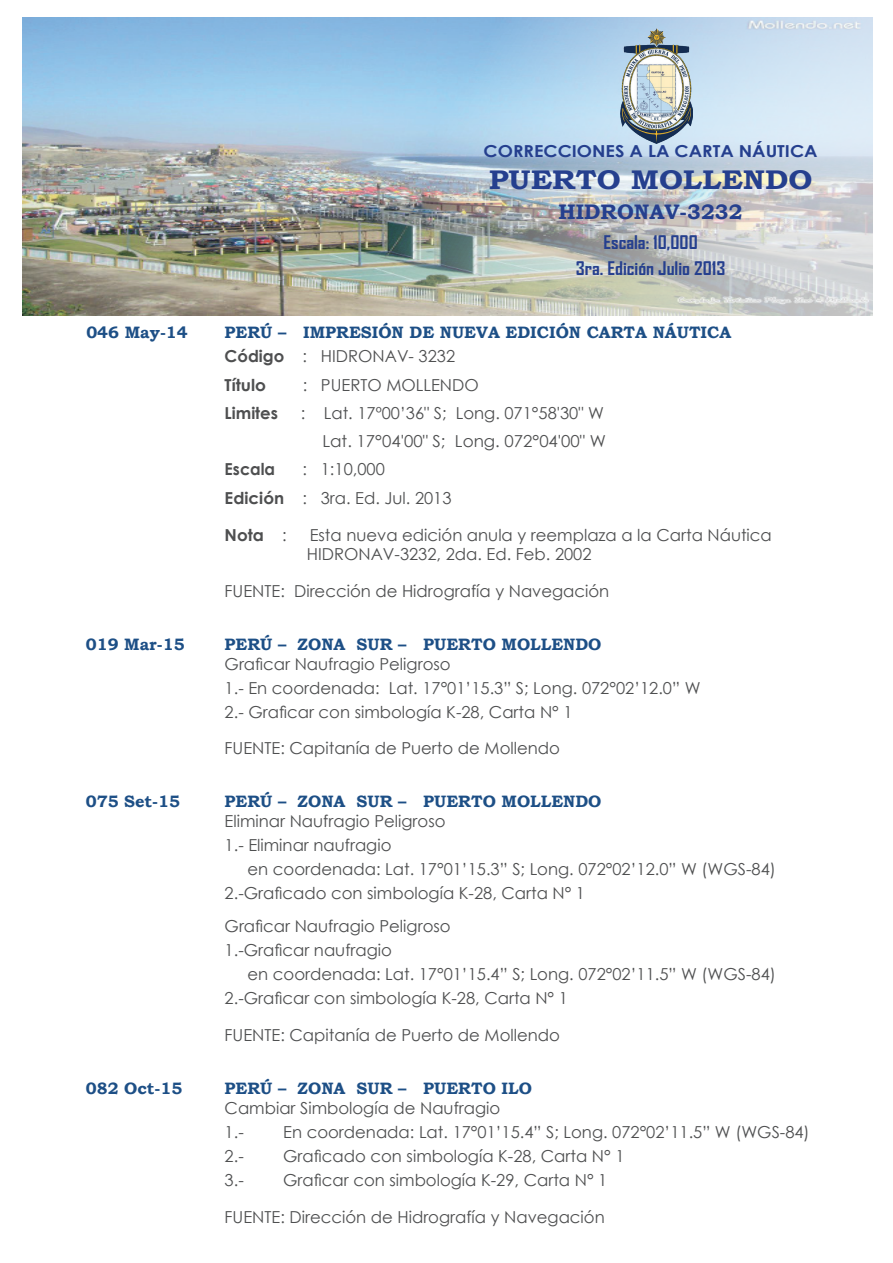
<style>
.page{position:relative;width:893px;height:1263px;background:#fff}
.page>*{position:absolute;margin:0;border:0;box-sizing:border-box;transform-origin:0 0}
.t1{font:700 27px "Bookman Old Style";color:#253f8e;scale:1.11 1}
.t2{font:700 21px "Bookman Old Style";color:#253f8e}
.t3{font:700 18px/25.8px "Agency FB";color:#253f8e;text-align:center;scale:1.08 1}
.t4{font:16.5px/24px "Century Gothic";color:#4e4f50}
.t5{font:700 16.5px "Bookman Old Style";color:#1d4f86}
.t6{font:700 16.5px "Century Gothic";color:#253f8e;scale:1.1 1}
.t7{font:700 16.5px "Century Gothic";color:#4e4f50}
.s1{font-weight:700}
.s2{font-weight:400}
</style>
<div class="page">
<img style="left:22px;top:18px;width:851px;height:297px">
<img style="left:621px;top:28px;width:71px;height:115px">
<p class="t6" style="left:484px;top:138px;width:305px">CORRECCIONES A LA CARTA NÁUTICA</p>
<h1 class="t1" style="left:489px;top:160px;width:293px">PUERTO MOLLENDO</h1>
<p class="t2" style="left:559px;top:196px;width:185px">HIDRONAV-3232</p>
<p class="t3" style="left:576px;top:229px;width:140px">Escala: 10,000<br>3ra. Edición Julio 2013</p>
<p class="t5" style="left:86px;top:321px;width:103px">046 May-14</p>
<p class="t5" style="left:225px;top:321px;width:508px">PERÚ – IMPRESIÓN DE NUEVA EDICIÓN CARTA NÁUTICA</p>
<p class="t4" style="left:225px;top:342px;width:232px;line-height:28.3px"><span class="s1">Código</span> : HIDRONAV- 3232<br><span class="s1">Título</span></p>
<p class="t4" style="left:303px;top:372px;width:178px">: PUERTO MOLLENDO</p>
<p class="t7" style="left:225px;top:400px;width:55px">Limites</p>
<p class="t4" style="left:301px;top:398px;width:307px;line-height:28.3px;text-align:right">: Lat. 17º00’36" S; Long. 071°58'30" W<br>Lat. 17°04'00" S; Long. 072°04'00" W</p>
<p class="t7" style="left:225px;top:457px;width:52px">Escala</p>
<p class="t4" style="left:225px;top:455px;width:228px;line-height:28.3px;text-indent:78px">: 1:10,000<br><span class="s1">Edición</span> : 3ra. Ed. Jul. 2013</p>
<p class="t7" style="left:225px;top:522px;width:64px">Nota <span class="s2">:</span></p>
<p class="t4" style="left:307px;top:524px;width:466px;line-height:19.8px">Esta nueva edición anula y reemplaza a la Carta Náutica<br>HIDRONAV-3232, 2da. Ed. Feb. 2002</p>
<p class="t4" style="left:225px;top:579px;width:386px">FUENTE: Dirección de Hidrografía y Navegación</p>
<p class="t5" style="left:86px;top:632px;width:100px">019 Mar-15</p>
<p class="t5" style="left:225px;top:632px;width:378px">PERÚ – ZONA SUR – PUERTO MOLLENDO</p>
<p class="t4" style="left:225px;top:651px;width:477px">Graficar Naufragio Peligroso<br>1.- En coordenada: Lat. 17°01’15.3” S; Long. 072°02’12.0” W<br>2.- Graficar con simbología K-28, Carta N° 1</p>
<p class="t4" style="left:225px;top:736px;width:337px">FUENTE: Capitanía de Puerto de Mollendo</p>
<p class="t5" style="left:86px;top:789px;width:96px">075 Set-15</p>
<p class="t5" style="left:225px;top:789px;width:378px">PERÚ – ZONA SUR – PUERTO MOLLENDO</p>
<p class="t4" style="left:225px;top:809px;width:222px">Eliminar Naufragio Peligroso<br>1.- Eliminar naufragio</p>
<p class="t4" style="left:225px;top:857px;width:553px;text-indent:23px">en coordenada: Lat. 17°01’15.3” S; Long. 072°02’12.0” W (WGS-84)<br>2.-Graficado con simbología K-28, Carta N° 1</p>
<p class="t4" style="left:225px;top:913px;width:228px">Graficar Naufragio Peligroso<br>1.-Graficar naufragio</p>
<p class="t4" style="left:225px;top:961px;width:553px;text-indent:23px">en coordenada: Lat. 17°01’15.4” S; Long. 072°02’11.5” W (WGS-84)<br>2.-Graficar con simbología K-28, Carta N° 1</p>
<p class="t4" style="left:225px;top:1022px;width:337px">FUENTE: Capitanía de Puerto de Mollendo</p>
<p class="t5" style="left:86px;top:1077px;width:98px">082 Oct-15</p>
<p class="t5" style="left:225px;top:1077px;width:309px">PERÚ – ZONA SUR – PUERTO ILO</p>
<p class="t4" style="left:225px;top:1096px;width:277px">Cambiar Simbología de Naufragio<br>1.-</p>
<p class="t4" style="left:283px;top:1120px;width:528px">En coordenada: Lat. 17°01’15.4” S; Long. 072°02’11.5” W (WGS-84)</p>
<p class="t4" style="left:225px;top:1144px;width:21px">2.-</p>
<p class="t4" style="left:283px;top:1144px;width:343px">Graficado con simbología K-28, Carta N° 1</p>
<p class="t4" style="left:225px;top:1168px;width:21px">3.-</p>
<p class="t4" style="left:283px;top:1168px;width:326px">Graficar con simbología K-29, Carta N° 1</p>
<p class="t4" style="left:225px;top:1205px;width:382px">FUENTE: Dirección de Hidrografía y Navegación</p>
</div>
